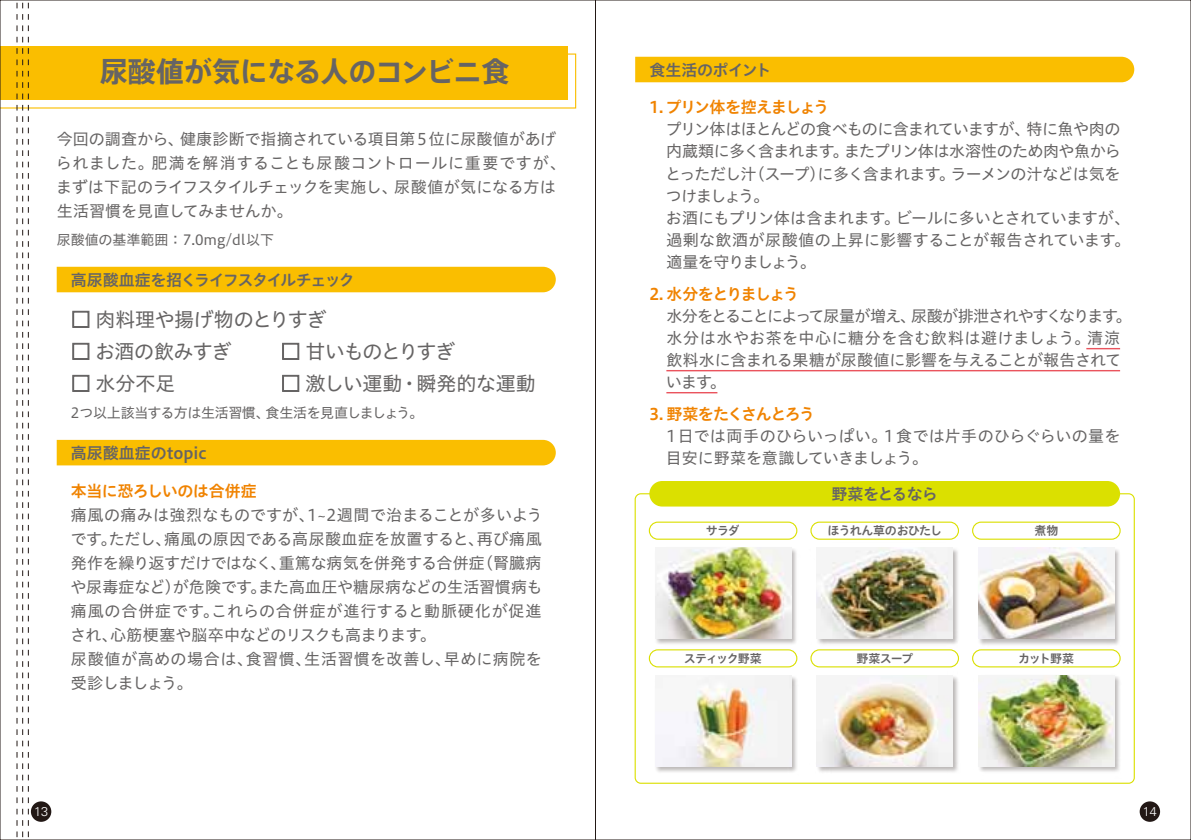
<style>
.page{position:relative;width:1191px;height:840px;background:#fff}
.page>*{position:absolute;margin:0;border:0;box-sizing:border-box;transform-origin:0 0}
.t1{font:700 28px "Axis Std";letter-spacing:-.01em;color:#666464}
.t2{font:20px "Hiragino UD Sans Std W4";letter-spacing:-.025em;color:#666464}
.t3{font:20px "Hiragino UD Sans Std W4";letter-spacing:-.065em;color:#666464}
.t4{font:16px/22px "Hiragino UD Sans Std W4";letter-spacing:-.015em;color:#666464}
.t5{font:16px/24px "Hiragino UD Sans Std W4";letter-spacing:.01em;color:#666464}
.t6{font:16px/22px "Hiragino UD Sans Std W4";letter-spacing:-.035em;color:#666464}
.t7{font:16px "Hiragino UD Sans Std W6";letter-spacing:-.08em;color:#666464}
.t8{font:16px "Hiragino UD Sans Std W6";letter-spacing:-.07em;color:#f08300}
.t9{font:16px "Hiragino UD Sans Std W6";letter-spacing:-.09em;color:#f08300}
.t10{font:16px "Hiragino UD Sans Std W6";letter-spacing:-.03em;color:#f08300}
.t11{font:16px "Hiragino UD Sans Std W6";letter-spacing:-.105em;color:#f08300}
.t12{font:16px "Hiragino UD Sans Std W6";color:#666464}
.t13{font:16px "Hiragino UD Sans Std W6";letter-spacing:-.03em;color:#666464}
.t14{font:16px "Hiragino UD Sans Std W6";letter-spacing:-.065em;color:#666464}
.t15{font:14px "Hiragino UD Sans Std W4";letter-spacing:-.035em;color:#666464}
.t16{font:14px "Hiragino UD Sans Std W4";letter-spacing:-.015em;color:#666464}
.t17{font:300 12.8px "Univers";color:#fff}
.t18{font:12px "Hiragino UD Sans Std W6";letter-spacing:-.065em;color:#666464}
.t19{font:12px "Hiragino UD Sans Std W6";letter-spacing:-.045em;color:#666464}
.t20{font:12px "Hiragino UD Sans Std W6";letter-spacing:-.085em;color:#666464}
.s1{font-family:"Koz Go Pro"}
</style>
<div class="page">
<hr style="left:1086px;top:348px;width:34px;height:1px;background:#ea545e">
<hr style="left:666px;top:370px;width:454px;height:1px;background:#ea545e">
<hr style="left:666px;top:392px;width:51px;height:1px;background:#ea545e">
<div style="left:635px;top:57px;width:499px;height:25px;background:#fabe00"></div>
<svg style="left:2px;top:2px;width:574px;height:835px"></svg>
<div style="left:649px;top:480px;width:471px;height:26px;background:#dbe000;border-radius:13px"></div>
<img style="left:634px;top:502px;width:105px;height:138px">
<img style="left:655px;top:547px;width:84px;height:91px">
<img style="left:739px;top:480px;width:158px;height:160px">
<img style="left:816px;top:547px;width:81px;height:77px">
<img style="left:897px;top:480px;width:238px;height:150px">
<img style="left:978px;top:547px;width:136px;height:83px">
<img style="left:634px;top:640px;width:129px;height:144px">
<img style="left:655px;top:675px;width:108px;height:90px">
<img style="left:763px;top:624px;width:256px;height:160px">
<img style="left:816px;top:675px;width:111px;height:90px">
<img style="left:927px;top:630px;width:234px;height:186px">
<img style="left:978px;top:675px;width:136px;height:90px">
<div style="left:31px;top:801px;width:20px;height:20px;background:#221815;border-radius:50%"></div>
<div style="left:1139px;top:801px;width:21px;height:20px;background:#221815;border-radius:50%"></div>
<h1 class="t1" style="left:100px;top:50px;width:411px">尿酸値が気になる人のコンビニ食</h1>
<p class="t4" style="left:56px;top:126px;width:511px;line-height:24px">今回の調査から、健康診断で指摘されている項目第5位に尿酸値があげられました。肥満を解消することも尿酸コントロールに重要ですが、まずは下記のライフスタイルチェックを実施し、尿酸値が気になる方は生活習慣を見直してみませんか。</p>
<p class="t16" style="left:57px;top:229px;width:219px">尿酸値の基準範囲 ： 7.0mg/dl以下</p>
<p class="t7" style="left:71px;top:267px;width:285px">高尿酸血症を招くライフスタイルチェック</p>
<p class="t2" style="left:71px;top:304px;width:257px"><span class="s1">□</span> 肉料理や揚げ物のとりすぎ</p>
<p class="t2" style="left:71px;top:336px;width:162px"><span class="s1">□</span> お酒の飲みすぎ</p>
<p class="t3" style="left:281px;top:336px;width:176px"><span class="s1">□</span> 甘いものとりすぎ</p>
<p class="t2" style="left:71px;top:368px;width:106px"><span class="s1">□</span> 水分不足</p>
<p class="t2" style="left:281px;top:368px;width:256px"><span class="s1">□</span> 激しい運動・瞬発的な運動</p>
<p class="t15" style="left:71px;top:401px;width:354px">2つ以上該当する方は生活習慣、食生活を見直しましょう。</p>
<p class="t12" style="left:71px;top:440px;width:137px">高尿酸血症のtopic</p>
<p class="t10" style="left:71px;top:478px;width:187px">本当に恐ろしいのは合併症</p>
<p class="t5" style="left:70px;top:501px;width:474px">痛風の痛みは強烈なものですが、1~2週間で治まることが多いようです。ただし、痛風の原因である高尿酸血症を放置すると、再び痛風発作を繰り返すだけではなく、重篤な病気を併発する合併症(腎臓病や尿毒症など)が危険です。また高血圧や糖尿病などの生活習慣病も痛風の合併症です。これらの合併症が進行すると動脈硬化が促進され、心筋梗塞や脳卒中などのリスクも高まります。<br>尿酸値が高めの場合は、食習慣、生活習慣を改善し、早めに病院を受診しましょう。</p>
<p class="t13" style="left:649px;top:57px;width:124px">食生活のポイント</p>
<p class="t8" style="left:649px;top:95px;width:182px">1. プリン体を控えましょう</p>
<p class="t6" style="left:665px;top:117px;width:467px">プリン体はほとんどの食べものに含まれていますが、特に魚や肉の内蔵類に多く含まれます。またプリン体は水溶性のため肉や魚からとっただし汁（スープ）に多く含まれます。ラーメンの汁などは気をつけましょう。<br>お酒にもプリン体は含まれます。ビールに多いとされていますが、過剰な飲酒が尿酸値の上昇に影響することが報告されています。適量を守りましょう。</p>
<p class="t11" style="left:649px;top:281px;width:151px">2. 水分をとりましょう</p>
<p class="t4" style="left:666px;top:303px;width:467px">水分をとることによって尿量が増え、尿酸が排泄されやすくなります。水分は水やお茶を中心に糖分を含む飲料は避けましょう。清涼飲料水に含まれる果糖が尿酸値に影響を与えることが報告されています。</p>
<p class="t9" style="left:649px;top:401px;width:167px">3. 野菜をたくさんとろう</p>
<p class="t4" style="left:666px;top:423px;width:456px">1日では両手のひらいっぱい。1 食では片手のひらぐらいの量を目安に野菜を意識していきましょう。</p>
<p class="t14" style="left:831px;top:482px;width:108px">野菜をとるなら</p>
<p class="t18" style="left:706px;top:521px;width:35px">サラダ</p>
<p class="t19" style="left:827px;top:521px;width:116px">ほうれん草のおひたし</p>
<p class="t18" style="left:1034px;top:521px;width:25px">煮物</p>
<p class="t20" style="left:684px;top:649px;width:80px">スティック野菜</p>
<p class="t18" style="left:856px;top:649px;width:58px">野菜スープ</p>
<p class="t18" style="left:1018px;top:649px;width:58px">カット野菜</p>
<p class="t17" style="left:34px;top:803px;width:16px">13</p>
<p class="t17" style="left:1142px;top:803px;width:16px">14</p>
</div>
